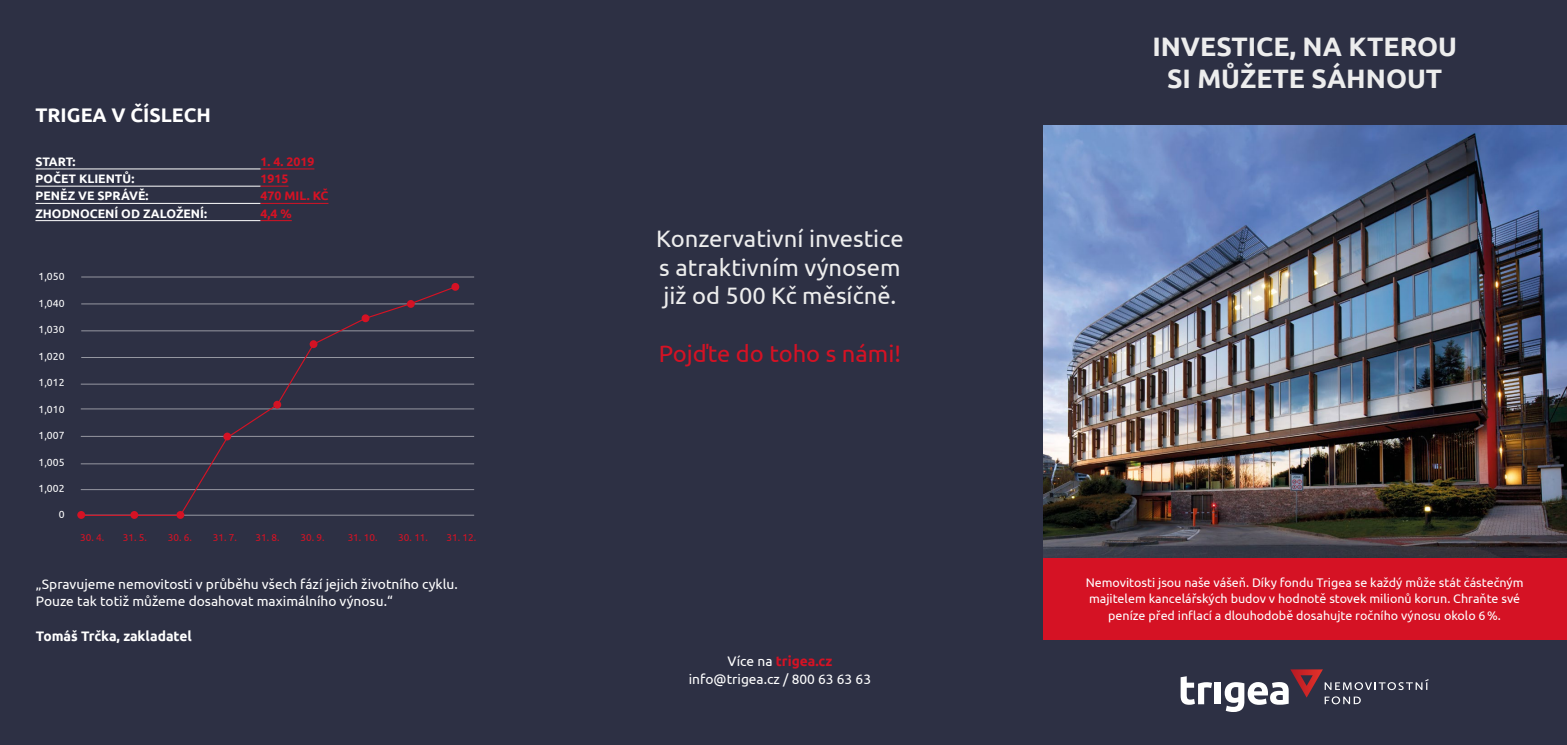
<style>
.page{position:relative;width:1567px;height:745px;background:#fff}
.page>*{position:absolute;margin:0;border:0;box-sizing:border-box;transform-origin:0 0}
.t1{font:700 26.62px/32px "Ubuntu";color:#ededed;text-align:center}
.t2{font:23.75px/28.5px "Ubuntu";color:#ededed}
.t3{font:23.75px "Ubuntu";color:#d51224}
.t4{font:700 19.62px "Ubuntu";color:#fff}
.t5{font:13.75px/17.5px "Ubuntu";color:#fff}
.t6{font:700 13.75px "Ubuntu";color:#fff}
.t7{font:12.5px/16.2px "Ubuntu";color:#fff;text-align:center}
.t8{font:700 12.25px "Ubuntu";color:#fff}
.t9{font:700 12.25px "Ubuntu";color:#d51224}
.t10{font:10.38px "Ubuntu";color:#fff}
.t11{font:10px "Ubuntu";color:#d51224}
.s1{font-weight:700;color:#d51224}
</style>
<div class="page">
<div style="left:1042px;top:0;width:524px;height:744px;background:#2d3044"></div>
<img style="left:1043px;top:125px;width:523px;height:433px">
<svg style="left:1180px;top:676px;width:31px;height:28px"></svg>
<div style="left:1214px;top:682px;width:6px;height:21px;background:#fff"></div>
<svg style="left:1224px;top:669px;width:204px;height:42px"></svg>
<div style="left:1042px;top:558px;width:524px;height:81px;background:#d51224"></div>
<div style="left:0;top:0;width:1042px;height:744px;background:#2d3044"></div>
<hr style="left:35px;top:168px;width:225px;height:1px;background:#fff">
<hr style="left:260px;top:168px;width:54px;height:1px;background:#d51224">
<hr style="left:35px;top:186px;width:225px;height:1px;background:#fff">
<svg style="left:260px;top:186px;width:28px;height:1px"></svg>
<hr style="left:35px;top:203px;width:225px;height:1px;background:#fff">
<hr style="left:260px;top:203px;width:68px;height:1px;background:#d51224">
<hr style="left:35px;top:220px;width:225px;height:1px;background:#fff">
<hr style="left:260px;top:220px;width:32px;height:1px;background:#d51224">
<hr style="left:81px;top:514px;width:393px;height:1px;background:#fff">
<hr style="left:81px;top:489px;width:393px;height:1px;background:#fff">
<hr style="left:81px;top:463px;width:393px;height:1px;background:#fff">
<hr style="left:81px;top:436px;width:393px;height:1px;background:#fff">
<hr style="left:81px;top:408px;width:393px;height:1px;background:#fff">
<hr style="left:81px;top:383px;width:393px;height:1px;background:#fff">
<hr style="left:81px;top:357px;width:393px;height:1px;background:#fff">
<hr style="left:81px;top:330px;width:393px;height:1px;background:#fff">
<hr style="left:81px;top:303px;width:393px;height:1px;background:#fff">
<hr style="left:81px;top:276px;width:393px;height:1px;background:#fff">
<svg style="left:77px;top:510px;width:8px;height:8px"></svg>
<div style="left:130px;top:510px;width:8px;height:8px;background:#d51224;border-radius:50%"></div>
<div style="left:176px;top:510px;width:8px;height:8px;background:#d51224;border-radius:50%"></div>
<div style="left:451px;top:283px;width:8px;height:7px;background:#d51224;border-radius:50%"></div>
<svg style="left:80px;top:285px;width:377px;height:231px"></svg>
<h3 class="t4" style="left:35px;top:103px;width:177px">TRIGEA V ČÍSLECH</h3>
<p class="t8" style="left:35px;top:154px;width:42px">START:</p>
<p class="t9" style="left:260px;top:154px;width:55px">1. 4. 2019</p>
<p class="t8" style="left:35px;top:171px;width:100px">POČET KLIENTŮ:</p>
<p class="t9" style="left:260px;top:171px;width:29px">1915</p>
<p class="t8" style="left:35px;top:188px;width:115px">PENĚZ VE SPRÁVĚ:</p>
<p class="t9" style="left:260px;top:188px;width:69px">470 MIL. KČ</p>
<p class="t8" style="left:35px;top:206px;width:173px">ZHODNOCENÍ OD ZALOŽENÍ:</p>
<p class="t9" style="left:260px;top:206px;width:33px">4,4 %</p>
<p class="t10" style="left:39px;top:270px;width:27px">1,050</p>
<p class="t10" style="left:39px;top:296px;width:27px">1,040</p>
<p class="t10" style="left:39px;top:323px;width:27px">1,030</p>
<p class="t10" style="left:39px;top:349px;width:27px">1,020</p>
<p class="t10" style="left:39px;top:376px;width:27px">1,012</p>
<p class="t10" style="left:39px;top:402px;width:27px">1,010</p>
<p class="t10" style="left:39px;top:429px;width:27px">1,007</p>
<p class="t10" style="left:39px;top:455px;width:27px">1,005</p>
<p class="t10" style="left:39px;top:481px;width:27px">1,002</p>
<p class="t10" style="left:59px;top:508px;width:7px">0</p>
<p class="t11" style="left:80px;top:531px;width:26px">30. 4.</p>
<p class="t11" style="left:123px;top:531px;width:26px">31. 5.</p>
<p class="t11" style="left:168px;top:531px;width:26px">30. 6.</p>
<p class="t11" style="left:213px;top:531px;width:26px">31. 7.</p>
<p class="t11" style="left:255px;top:531px;width:26px">31. 8.</p>
<p class="t11" style="left:300px;top:531px;width:26px">30. 9.</p>
<p class="t11" style="left:347px;top:531px;width:31px">31. 10.</p>
<p class="t11" style="left:398px;top:531px;width:31px">30. 11.</p>
<p class="t11" style="left:446px;top:531px;width:31px">31. 12.</p>
<p class="t5" style="left:36px;top:574px;width:423px">„Spravujeme nemovitosti v průběhu všech fází jejich životního cyklu.<br>Pouze tak totiž můžeme dosahovat maximálního výnosu.“</p>
<p class="t6" style="left:36px;top:627px;width:157px">Tomáš Trčka, zakladatel</p>
<h2 class="t2" style="left:656px;top:224px;width:249px">Konzervativní investice s atraktivním výnosem již od 500 Kč měsíčně.</h2>
<h2 class="t3" style="left:659px;top:338px;width:243px">Pojďte do toho s námi!</h2>
<p class="t5" style="left:688px;top:651px;width:184px;text-align:center">Více na <span class="s1">trigea.cz </span>info@trigea.cz / 800 63 63 63</p>
<h1 class="t1" style="left:1152px;top:30px;width:306px">INVESTICE, NA KTEROU<br>SI MŮŽETE SÁHNOUT</h1>
<p class="t7" style="left:1085px;top:573px;width:439px">Nemovitosti jsou naše vášeň. Díky fondu Trigea se každý může stát částečným majitelem kancelářských budov v hodnotě stovek milionů korun. Chraňte své peníze před inflací a dlouhodobě dosahujte ročního výnosu okolo 6%.</p>
</div>
